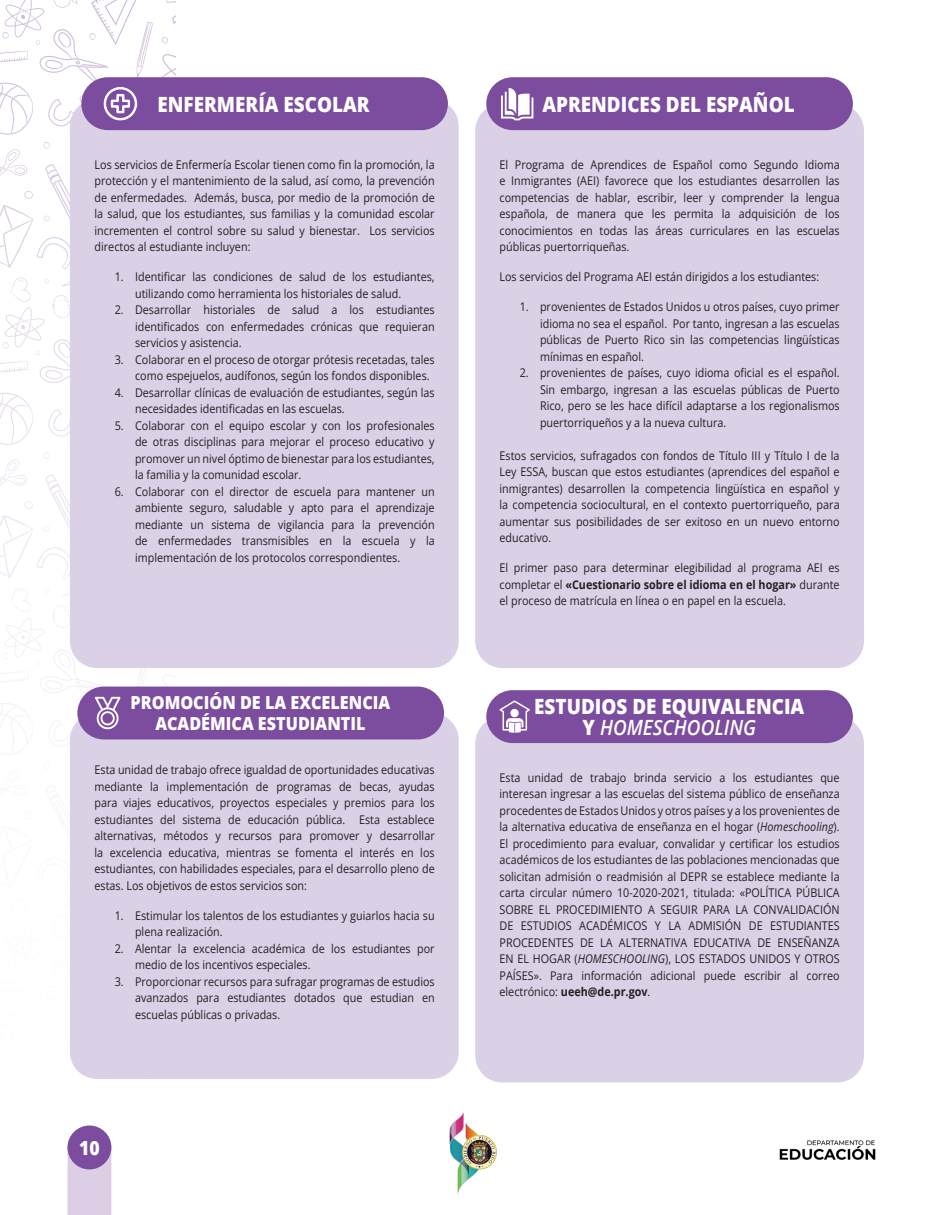
<style>
.page{position:relative;width:945px;height:1215px;background:#fff}
.page>*{position:absolute;margin:0;border:0;box-sizing:border-box;transform-origin:0 0}
.t1{font:800 21px/21px "Open Sans";color:#fff;text-align:center;scale:.9 1}
.t2{font:800 19.5px "Open Sans";color:#fff;scale:.9 1}
.t3{font:800 18px/21px "Open Sans";color:#fff;text-align:center;scale:.9 1}
.t4{font:12px/16.5px "Open Sans";color:#231f20;text-align:justify;scale:.9 1}
.s1{font-weight:700}
.s2{font-weight:600;font-style:italic}
.s3{font-style:italic}
</style>
<div class="page">
<div style="left:70px;top:99px;width:389px;height:569px;background:#dad1e7;border-radius:27px"></div>
<div style="left:70px;top:713px;width:389px;height:366px;background:#dad1e7;border-radius:27px"></div>
<div style="left:475px;top:717px;width:389px;height:366px;background:#dad1e7;border-radius:27px"></div>
<div style="left:475px;top:104px;width:389px;height:564px;background:#dad1e7;border-radius:27px"></div>
<div style="left:81px;top:77px;width:367px;height:53px;background:#7c4d9e;border-radius:26px"></div>
<div style="left:77px;top:687px;width:367px;height:52px;background:#7c4d9e;border-radius:26px"></div>
<div style="left:486px;top:690px;width:367px;height:53px;background:#7c4d9e;border-radius:26px"></div>
<div style="left:486px;top:77px;width:367px;height:53px;background:#7c4d9e;border-radius:26px"></div>
<img style="left:779px;top:1140px;width:97px;height:20px">
<img style="left:449px;top:1112px;width:48px;height:83px">
<svg style="left:0;top:0;width:176px;height:1215px"></svg>
<svg style="left:501px;top:88px;width:32px;height:32px"></svg>
<svg style="left:499px;top:700px;width:31px;height:33px"></svg>
<div style="left:510px;top:709px;width:9px;height:8px;background:#fff;border-radius:50%"></div>
<h1 class="t1" style="left:157px;top:92px;width:237px">ENFERMERÍA ESCOLAR</h1>
<p class="t4" style="left:95px;top:156px;width:380px">Los servicios de Enfermería Escolar tienen como fin la promoción, la protección y el mantenimiento de la salud, así como, la prevención de enfermedades. Además, busca, por medio de la promoción de la salud, que los estudiantes, sus familias y la comunidad escolar incrementen el control sobre su salud y bienestar. Los servicios directos al estudiante incluyen:</p>
<p class="t4" style="left:135px;top:268px;width:334px;text-indent:-20px">1. Identificar las condiciones de salud de los estudiantes, utilizando como herramienta los historiales de salud.</p>
<p class="t4" style="left:135px;top:301px;width:334px;text-indent:-20px">2. Desarrollar historiales de salud a los estudiantes identificados con enfermedades crónicas que requieran servicios y asistencia.</p>
<p class="t4" style="left:135px;top:351px;width:335px;text-indent:-20px">3. Colaborar en el proceso de otorgar prótesis recetadas, tales como espejuelos, audífonos, según los fondos disponibles.</p>
<p class="t4" style="left:135px;top:384px;width:334px;text-indent:-20px">4. Desarrollar clínicas de evaluación de estudiantes, según las necesidades identificadas en las escuelas.</p>
<p class="t4" style="left:135px;top:417px;width:334px;text-indent:-20px">5. Colaborar con el equipo escolar y con los profesionales de otras disciplinas para mejorar el proceso educativo y promover un nivel óptimo de bienestar para los estudiantes, la familia y la comunidad escolar.</p>
<p class="t4" style="left:135px;top:483px;width:334px;text-indent:-20px">6. Colaborar con el director de escuela para mantener un ambiente seguro, saludable y apto para el aprendizaje mediante un sistema de vigilancia para la prevención de enfermedades transmisibles en la escuela y la implementación de los protocolos correspondientes.</p>
<h1 class="t1" style="left:542px;top:92px;width:282px">APRENDICES DEL ESPAÑOL</h1>
<p class="t4" style="left:500px;top:156px;width:379px">El Programa de Aprendices de Español como Segundo Idioma e Inmigrantes (AEI) favorece que los estudiantes desarrollen las competencias de hablar, escribir, leer y comprender la lengua española, de manera que les permita la adquisición de los conocimientos en todas las áreas curriculares en las escuelas públicas puertorriqueñas.</p>
<p class="t4" style="left:500px;top:268px;width:357px">Los servicios del Programa AEI están dirigidos a los estudiantes:</p>
<p class="t4" style="left:540px;top:298px;width:334px;text-indent:-20px">1. provenientes de Estados Unidos u otros países, cuyo primer idioma no sea el español. Por tanto, ingresan a las escuelas públicas de Puerto Rico sin las competencias lingüísticas mínimas en español.</p>
<p class="t4" style="left:540px;top:364px;width:334px;text-indent:-20px">2. provenientes de países, cuyo idioma oficial es el español.<br>Sin embargo, ingresan a las escuelas públicas de Puerto Rico, pero se les hace difícil adaptarse a los regionalismos puertorriqueños y a la nueva cultura.</p>
<p class="t4" style="left:500px;top:447px;width:379px">Estos servicios, sufragados con fondos de Título III y Título I de la Ley ESSA, buscan que estos estudiantes (aprendices del español e inmigrantes) desarrollen la competencia lingüística en español y la competencia sociocultural, en el contexto puertorriqueño, para aumentar sus posibilidades de ser exitoso en un nuevo entorno educativo.</p>
<p class="t4" style="left:500px;top:559px;width:380px">El primer paso para determinar elegibilidad al programa AEI es completar el <span class="s1">«Cuestionario sobre el idioma en el hogar»</span> durante el proceso de matrícula en línea o en papel en la escuela.</p>
<h3 class="t3" style="left:131px;top:691px;width:290px">PROMOCIÓN DE LA EXCELENCIA<br>ACADÉMICA ESTUDIANTIL</h3>
<h1 class="t1" style="left:534px;top:695px;width:302px">ESTUDIOS DE EQUIVALENCIA<br>Y <span class="s2">HOMESCHOOLING</span></h1>
<p class="t4" style="left:95px;top:761px;width:380px">Esta unidad de trabajo ofrece igualdad de oportunidades educativas mediante la implementación de programas de becas, ayudas para viajes educativos, proyectos especiales y premios para los estudiantes del sistema de educación pública. Esta establece alternativas, métodos y recursos para promover y desarrollar la excelencia educativa, mientras se fomenta el interés en los estudiantes, con habilidades especiales, para el desarrollo pleno de estas. Los objetivos de estos servicios son:</p>
<p class="t4" style="left:135px;top:907px;width:334px;text-indent:-20px">1. Estimular los talentos de los estudiantes y guiarlos hacia su plena realización.</p>
<p class="t4" style="left:135px;top:940px;width:334px;text-indent:-20px">2. Alentar la excelencia académica de los estudiantes por medio de los incentivos especiales.</p>
<p class="t4" style="left:135px;top:973px;width:335px;text-indent:-20px">3. Proporcionar recursos para sufragar programas de estudios avanzados para estudiantes dotados que estudian en escuelas públicas o privadas.</p>
<h2 class="t2" style="left:79px;top:1133px;width:24px">10</h2>
<p class="t4" style="left:500px;top:769px;width:380px">Esta unidad de trabajo brinda servicio a los estudiantes que interesan ingresar a las escuelas del sistema público de enseñanza procedentes de Estados Unidos y otros países y a los provenientes de la alternativa educativa de enseñanza en el hogar (<span class="s3">Homeschooling</span>).<br>El procedimiento para evaluar, convalidar y certificar los estudios académicos de los estudiantes de las poblaciones mencionadas que solicitan admisión o readmisión al DEPR se establece mediante la carta circular número 10-2020-2021, titulada: «POLÍTICA PÚBLICA SOBRE EL PROCEDIMIENTO A SEGUIR PARA LA CONVALIDACIÓN DE ESTUDIOS ACADÉMICOS Y LA ADMISIÓN DE ESTUDIANTES PROCEDENTES DE LA ALTERNATIVA EDUCATIVA DE ENSEÑANZA EN EL HOGAR (<span class="s3">HOMESCHOOLING</span>), LOS ESTADOS UNIDOS Y OTROS PAÍSES». Para información adicional puede escribir al correo electrónico: <span class="s1">ueeh@de.pr.gov</span>.</p>
</div>
